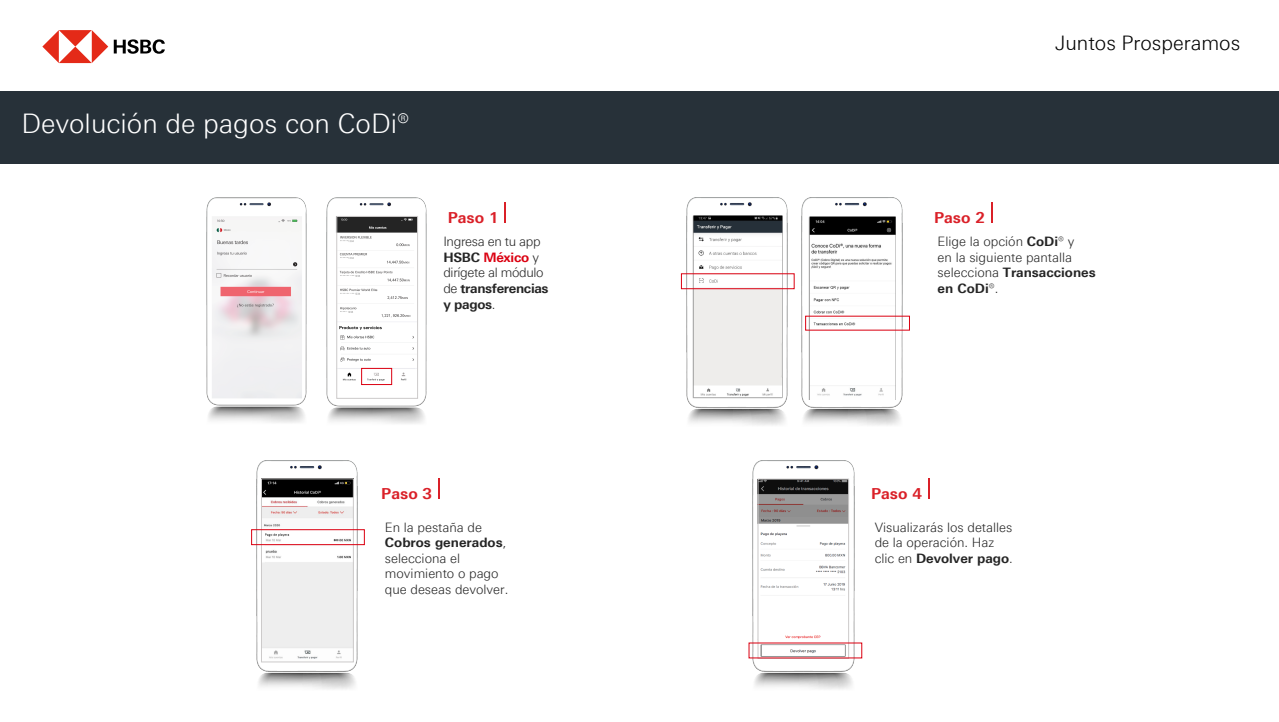
<style>
.page{position:relative;width:1279px;height:722px;background:#fff}
.page>*{position:absolute;margin:0;border:0;box-sizing:border-box;transform-origin:0 0}
.t1{font:300 27px "Univers Nextfor HSBCW01";color:#fff}
.t2{font:300 20px "Univers Nextfor HSBCW01";color:#000}
.t3{font:700 15.2px "Univers Nextfor HSBCW01";color:#da2028}
.t4{font:300 13px/15.6px "Univers Nextfor HSBCW01";color:#252525}
.t5{font:300 13px/15.6px "Univers Nextfor HSBCW01";letter-spacing:-.025em;color:#252525}
.s1{font-weight:700}
.s2{font-weight:700;color:#db0011}
</style>
<div class="page">
<div style="left:0;top:91px;width:1278px;height:72px;background:#273139"></div>
<svg style="left:42px;top:30px;width:66px;height:33px"></svg>
<svg style="left:114px;top:39px;width:51px;height:15px"></svg>
<img style="left:206px;top:197px;width:101px;height:226px">
<svg style="left:505px;top:202px;width:1px;height:21px"></svg>
<svg style="left:438px;top:478px;width:1px;height:20px"></svg>
<svg style="left:928px;top:478px;width:1px;height:20px"></svg>
<svg style="left:991px;top:202px;width:1px;height:21px"></svg>
<img style="left:326px;top:197px;width:101px;height:227px">
<img style="left:686px;top:197px;width:102px;height:228px">
<img style="left:692px;top:215px;width:90px;height:183px">
<img style="left:256px;top:460px;width:102px;height:229px">
<img style="left:752px;top:460px;width:102px;height:229px">
<img style="left:801px;top:197px;width:101px;height:228px">
<img style="left:808px;top:216px;width:88px;height:183px">
<div style="left:361px;top:368px;width:31px;height:17px;border:1px solid #db0011"></div>
<div style="left:681px;top:273px;width:113px;height:16px;border:1px solid #db0011"></div>
<div style="left:336px;top:216px;width:82px;height:182px;border:1px solid #cccaca"></div>
<img style="left:263px;top:480px;width:88px;height:179px">
<div style="left:261px;top:478px;width:92px;height:183px;border:1px solid #cccaca"></div>
<img style="left:760px;top:480px;width:86px;height:176px">
<div style="left:758px;top:478px;width:90px;height:180px;border:1px solid #cccaca"></div>
<div style="left:251px;top:529px;width:114px;height:16px;border:1px solid #db0011"></div>
<h2 class="t2" style="left:1055px;top:32px;width:186px">Juntos Prosperamos</h2>
<h1 class="t1" style="left:21px;top:107px;width:389px">Devolución de pagos con CoDi®</h1>
<p class="t3" style="left:448px;top:209px;width:52px">Paso 1</p>
<p class="t3" style="left:934px;top:209px;width:52px">Paso 2</p>
<p class="t5" style="left:443px;top:233px;width:107px">Ingresa en tu app<br><span class="s1">HSBC</span> <span class="s2">México</span> y dirígete al módulo de <span class="s1">transferencias y pagos</span>.</p>
<p class="t4" style="left:937px;top:233px;width:160px">Elige la opción <span class="s1">CoDi</span>® y<br>en la siguiente pantalla selecciona <span class="s1">Transacciones en CoDi</span>®.</p>
<p class="t3" style="left:381px;top:484px;width:52px">Paso 3</p>
<p class="t3" style="left:871px;top:484px;width:52px">Paso 4</p>
<p class="t4" style="left:385px;top:519px;width:125px">En la pestaña de<br><span class="s1">Cobros generados</span>, selecciona el movimiento o pago que deseas devolver.</p>
<p class="t4" style="left:874px;top:519px;width:140px">Visualizarás los detalles de la operación. Haz clic en <span class="s1">Devolver pago</span>.</p>
</div>
